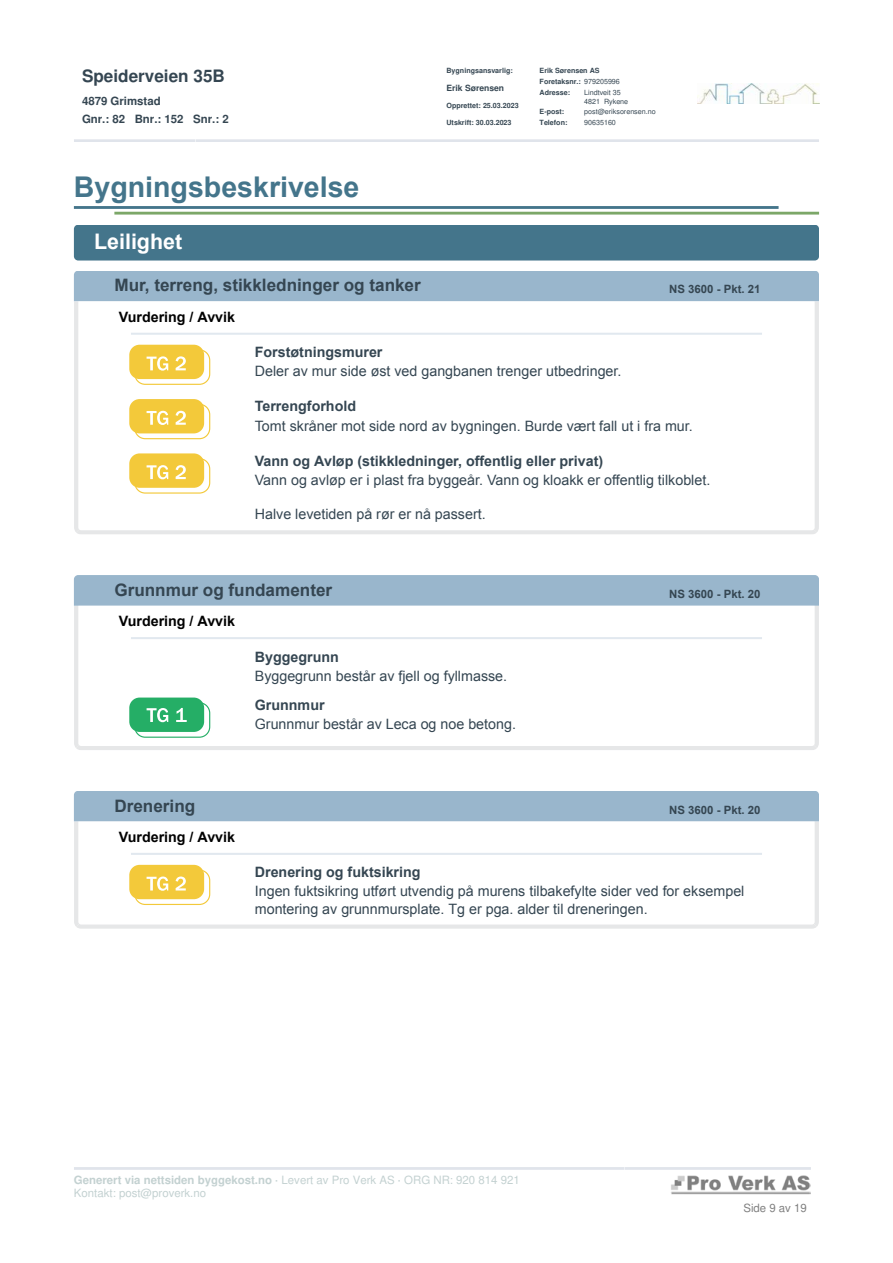
<style>
.page{position:relative;width:893px;height:1263px;background:#fff}
.page>*{position:absolute;margin:0;border:0;box-sizing:border-box;transform-origin:0 0}
.t1{font:700 28.5px "Arial";color:#44758b}
.t2{font:700 21.45px "Arial";color:#fff}
.t3{font:700 17.1px "Arial";color:#354652}
.t4{font:700 17.1px "Helvetica";color:#354652}
.t5{font:14.25px/17.1px "Arial";color:#354652}
.t6{font:700 14.25px "Arial";color:#354652}
.t7{font:700 14.25px "Arial";color:#000}
.t8{font:11.4px/13.6px "Helvetica";color:#c3d1d1}
.t9{font:700 11.4px "Arial";color:#354652}
.t10{font:700 11.4px/17.7px "Helvetica";color:#354652}
.t11{font:11.4px "Helvetica";color:#808080}
.t12{font:700 8.55px "Helvetica";color:#354652}
.t13{font:700 7.2px/10.6px "Helvetica";color:#354652}
.t14{font:7.2px/8.6px "Helvetica";color:#354652}
.s1{font-weight:400}
.s2{font-weight:700}
</style>
<div class="page">
<svg style="left:74px;top:139px;width:745px;height:3px;background:#e3e6ed"></svg>
<img style="left:698px;top:84px;width:121px;height:20px">
<hr style="left:74px;top:206px;width:705px;height:3px;background:#44758b">
<hr style="left:114px;top:212px;width:705px;height:3px;background:#7ca768">
<div style="left:74px;top:225px;width:745px;height:35px;background:#44758b"></div>
<svg style="left:74px;top:271px;width:745px;height:263px"></svg>
<svg style="left:74px;top:575px;width:745px;height:175px"></svg>
<svg style="left:74px;top:791px;width:745px;height:138px"></svg>
<hr style="left:74px;top:1167px;width:737px;height:3px;background:#e2e6ec">
<img style="left:671px;top:1175px;width:140px;height:19px">
<p class="t4" style="left:82px;top:69px;width:144px">Speiderveien 35B</p>
<p class="t10" style="left:82px;top:93px;width:148px">4879 Grimstad<br>Gnr.: 82 Bnr.: 152 Snr.: 2</p>
<p class="t13" style="left:446px;top:66px;width:68px">Bygningsansvarlig:</p>
<p class="t12" style="left:446px;top:85px;width:59px">Erik Sørensen</p>
<p class="t13" style="left:446px;top:101px;width:74px">Opprettet: 25.03.2023</p>
<p class="t13" style="left:446px;top:118px;width:67px">Utskrift: 30.03.2023</p>
<p class="t13" style="left:540px;top:66px;width:82px">Erik Sørensen AS<br>Foretaksnr.: <span class="s1">979205996</span></p>
<p class="t13" style="left:540px;top:88px;width:32px">Adresse:</p>
<p class="t14" style="left:584px;top:89px;width:46px">Lindtveit 35<br>4821 Rykene</p>
<p class="t13" style="left:540px;top:107px;width:26px">E-post:</p>
<p class="t14" style="left:584px;top:108px;width:73px">post@eriksorensen.no</p>
<p class="t13" style="left:540px;top:118px;width:29px">Telefon:</p>
<p class="t14" style="left:584px;top:119px;width:33px">90635160</p>
<h1 class="t1" style="left:74px;top:167px;width:287px">Bygningsbeskrivelse</h1>
<h2 class="t2" style="left:94px;top:227px;width:89px">Leilighet</h2>
<p class="t3" style="left:114px;top:273px;width:308px">Mur, terreng, stikkledninger og tanker</p>
<p class="t9" style="left:669px;top:281px;width:93px">NS 3600 - Pkt. 21</p>
<p class="t7" style="left:119px;top:307px;width:118px">Vurdering / Avvik</p>
<p class="t6" style="left:255px;top:342px;width:129px">Forstøtningsmurer</p>
<p class="t5" style="left:255px;top:363px;width:368px">Deler av mur side øst ved gangbanen trenger utbedringer.</p>
<p class="t6" style="left:255px;top:397px;width:103px">Terrengforhold</p>
<p class="t5" style="left:255px;top:417px;width:439px">Tomt skråner mot side nord av bygningen. Burde vært fall ut i fra mur.</p>
<p class="t6" style="left:255px;top:451px;width:350px">Vann og Avløp (stikkledninger, offentlig eller privat)</p>
<p class="t5" style="left:255px;top:471px;width:457px">Vann og avløp er i plast fra byggeår. Vann og kloakk er offentlig tilkoblet.</p>
<p class="t5" style="left:255px;top:506px;width:232px">Halve levetiden på rør er nå passert.</p>
<p class="t3" style="left:114px;top:578px;width:219px">Grunnmur og fundamenter</p>
<p class="t9" style="left:669px;top:586px;width:93px">NS 3600 - Pkt. 20</p>
<p class="t7" style="left:119px;top:611px;width:118px">Vurdering / Avvik</p>
<p class="t6" style="left:255px;top:647px;width:86px">Byggegrunn</p>
<p class="t5" style="left:255px;top:667px;width:254px">Byggegrunn består av fjell og fyllmasse.</p>
<p class="t6" style="left:255px;top:695px;width:71px">Grunnmur</p>
<p class="t5" style="left:255px;top:715px;width:263px">Grunnmur består av Leca og noe betong.</p>
<p class="t3" style="left:114px;top:794px;width:82px">Drenering</p>
<p class="t9" style="left:669px;top:801px;width:93px">NS 3600 - Pkt. 20</p>
<p class="t7" style="left:119px;top:827px;width:118px">Vurdering / Avvik</p>
<p class="t6" style="left:255px;top:862px;width:167px">Drenering og fuktsikring</p>
<p class="t5" style="left:255px;top:883px;width:491px">Ingen fuktsikring utført utvendig på murens tilbakefylte sider ved for eksempel montering av grunnmursplate. Tg er pga. alder til dreneringen.</p>
<p class="t8" style="left:74px;top:1174px;width:447px"><span class="s2">Generert via nettsiden byggekost.no ·</span> Levert av Pro Verk AS <span class="s2">·</span> ORG NR: 920 814 921<br>Kontakt: post@proverk.no</p>
<p class="t11" style="left:743px;top:1204px;width:65px">Side 9 av 19</p>
</div>
